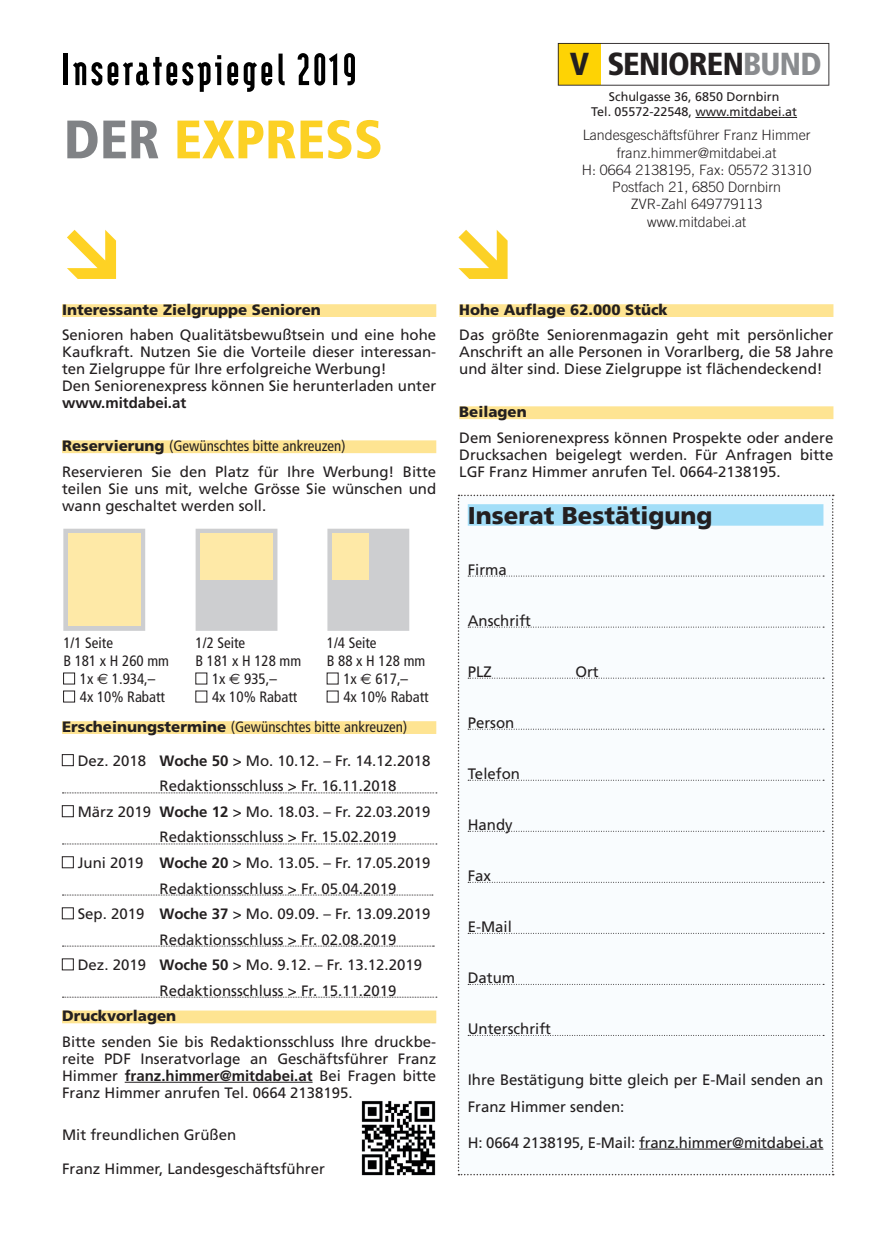
<style>
.page{position:relative;width:876px;height:1234px;background:#fff}
.page>*{position:absolute;margin:0;border:0;box-sizing:border-box;transform-origin:0 0}
.t1{font:900 54px "Modula";letter-spacing:.05em;color:#000}
.t2{font:900 condensed 54px "Frutiger";color:#fcd125}
.t3{font:900 condensed 31.8px "Frutiger";letter-spacing:-.03em;color:#231f20}
.t4{font:900 24.15px "Frutiger";color:#231f20}
.t5{font:15.15px/27px "Frutiger";color:#231f20}
.t6{font:15px/17px "Frutiger";color:#231f20}
.t7{font:condensed 15px "Frutiger";color:#231f20}
.t8{font:900 15px "Frutiger";color:#231f20}
.t9{font:700 15px "Frutiger";color:#231f20}
.t10{font:300 14.25px/17.2px "Trade Gothic LT Std";color:#231f20;text-align:center}
.t11{font:12.6px/15px "Frutiger";color:#231f20;text-align:center}
.s1{color:#808285}
.s2{color:#8a8c8f}
.s3{font-weight:900}
.s4{font-stretch:condensed}
.s5{font-family:"Euro Sans";font-stretch:normal}
.s6{font-weight:900;font-stretch:normal}
.s7{font-weight:700}
</style>
<div class="page">
<div style="left:62px;top:304px;width:374px;height:13px;background:#fee492"></div>
<div style="left:62px;top:440px;width:374px;height:13px;background:#fee492"></div>
<div style="left:62px;top:721px;width:374px;height:12px;background:#fee492"></div>
<svg style="left:62px;top:792px;width:375px;height:1px"></svg>
<svg style="left:62px;top:843px;width:375px;height:1px"></svg>
<svg style="left:62px;top:894px;width:371px;height:1px"></svg>
<svg style="left:62px;top:945px;width:372px;height:1px"></svg>
<svg style="left:62px;top:996px;width:375px;height:1px"></svg>
<div style="left:62px;top:1010px;width:374px;height:13px;background:#fee492"></div>
<hr style="left:125px;top:1081px;width:188px;height:1px;background:#231f20">
<div style="left:62px;top:754px;width:12px;height:11px;border:1px solid #231f20"></div>
<div style="left:62px;top:805px;width:12px;height:11px;border:1px solid #231f20"></div>
<div style="left:62px;top:856px;width:12px;height:11px;border:1px solid #231f20"></div>
<div style="left:62px;top:907px;width:12px;height:11px;border:1px solid #231f20"></div>
<div style="left:62px;top:958px;width:12px;height:11px;border:1px solid #231f20"></div>
<svg style="left:63px;top:528px;width:83px;height:103px;background:#d2d3d4"></svg>
<div style="left:68px;top:533px;width:73px;height:93px;background:#fee9a7"></div>
<div style="left:195px;top:528px;width:83px;height:103px;background:#cdced0"></div>
<div style="left:200px;top:533px;width:73px;height:47px;background:#fee9a7"></div>
<div style="left:327px;top:528px;width:83px;height:103px;background:#cdced0"></div>
<div style="left:332px;top:533px;width:36px;height:47px;background:#fee9a7"></div>
<div style="left:63px;top:672px;width:12px;height:12px;border:1px solid #231f20"></div>
<div style="left:63px;top:690px;width:12px;height:12px;border:1px solid #231f20"></div>
<div style="left:459px;top:304px;width:374px;height:13px;background:#fee492"></div>
<div style="left:459px;top:406px;width:374px;height:13px;background:#fee492"></div>
<img style="left:361px;top:1100px;width:75px;height:76px">
<svg style="left:458px;top:494px;width:376px;height:681px"></svg>
<svg style="left:558px;top:43px;width:271px;height:43px"></svg>
<hr style="left:695px;top:117px;width:102px;height:1px;background:#231f20">
<h1 class="t1" style="left:62px;top:45px;width:296px">Inseratespiegel 2019</h1>
<h1 class="t2" style="left:64px;top:107px;width:321px"><span class="s1">DER</span> EXPRESS</h1>
<h2 class="t3" style="left:570px;top:44px;width:253px">V SENIOREN<span class="s2">BUND</span></h2>
<p class="t11" style="left:591px;top:89px;width:207px">Schulgasse 36, 6850 Dornbirn<br>Tel. 05572-22548, www.mitdabei.at</p>
<p class="t10" style="left:582px;top:126px;width:231px">Landesgeschäftsführer Franz Himmer franz.himmer@mitdabei.at<br>H: 0664 2138195, Fax: 05572 31310<br>Postfach 21, 6850 Dornbirn<br>ZVR-Zahl 649779113 www.mitdabei.at</p>
<p class="t8" style="left:62px;top:300px;width:260px">Interessante Zielgruppe Senioren</p>
<p class="t6" style="left:62px;top:326px;width:376px">Senioren haben Qualitätsbewußtsein und eine hohe Kaufkraft. Nutzen Sie die Vorteile dieser interessan&shy;ten Zielgruppe für Ihre erfolgreiche Werbung!<br>Den Seniorenexpress können Sie herunterladen unter</p>
<p class="t9" style="left:62px;top:394px;width:126px">www.mitdabei.at</p>
<p class="t6" style="left:62px;top:433px;width:376px;line-height:25.5px"><span class="s3">Reservierung</span> <span class="s4">(Gewünschtes bitte ankreuzen)<br></span>Reservieren Sie den Platz für Ihre Werbung! Bitte</p>
<p class="t6" style="left:62px;top:479px;width:376px">teilen Sie uns mit, welche Grösse Sie wünschen und wann geschaltet werden soll.</p>
<p class="t7" style="left:63px;top:634px;width:51px">1/1 Seite</p>
<p class="t7" style="left:63px;top:652px;width:107px">B 181 x H 260 mm</p>
<p class="t7" style="left:80px;top:670px;width:77px">1x <span class="s5">€</span> 1.934,–</p>
<p class="t7" style="left:80px;top:688px;width:87px">4x 10% Rabatt</p>
<p class="t7" style="left:196px;top:634px;width:51px">1/2 Seite</p>
<p class="t7" style="left:196px;top:652px;width:107px">B 181 x H 128 mm</p>
<p class="t7" style="left:212px;top:670px;width:66px">1x <span class="s5">€</span> 935,–</p>
<p class="t7" style="left:212px;top:688px;width:87px">4x 10% Rabatt</p>
<p class="t7" style="left:327px;top:634px;width:51px">1/4 Seite</p>
<p class="t7" style="left:327px;top:652px;width:100px">B 88 x H 128 mm</p>
<p class="t7" style="left:343px;top:670px;width:66px">1x <span class="s5">€</span> 617,–</p>
<p class="t7" style="left:343px;top:688px;width:87px">4x 10% Rabatt</p>
<p class="t7" style="left:62px;top:717px;width:347px"><span class="s6">Erscheinungstermine</span> (Gewünschtes bitte ankreuzen)</p>
<p class="t6" style="left:78px;top:751px;width:354px">Dez. 2018 <span class="s7">Woche 50</span> &gt; Mo. 10.12. – Fr. 14.12.2018</p>
<p class="t6" style="left:160px;top:777px;width:238px">Redaktionsschluss &gt; Fr. 16.11.2018</p>
<p class="t6" style="left:78px;top:803px;width:354px">März 2019 <span class="s7">Woche 12</span> &gt; Mo. 18.03. – Fr. 22.03.2019</p>
<p class="t6" style="left:160px;top:828px;width:238px">Redaktionsschluss &gt; Fr. 15.02.2019</p>
<p class="t6" style="left:78px;top:854px;width:354px">Juni 2019 <span class="s7">Woche 20</span> &gt; Mo. 13.05. – Fr. 17.05.2019</p>
<p class="t6" style="left:160px;top:879px;width:238px">Redaktionsschluss &gt; Fr. 05.04.2019</p>
<p class="t6" style="left:78px;top:905px;width:354px">Sep. 2019 <span class="s7">Woche 37</span> &gt; Mo. 09.09. – Fr. 13.09.2019</p>
<p class="t6" style="left:160px;top:930px;width:238px">Redaktionsschluss &gt; Fr. 02.08.2019</p>
<p class="t6" style="left:78px;top:956px;width:346px">Dez. 2019 <span class="s7">Woche 50</span> &gt; Mo. 9.12. – Fr. 13.12.2019</p>
<p class="t6" style="left:160px;top:981px;width:238px">Redaktionsschluss &gt; Fr. 15.11.2019</p>
<p class="t8" style="left:62px;top:1006px;width:116px">Druckvorlagen</p>
<p class="t6" style="left:62px;top:1032px;width:376px;text-align:justify">Bitte senden Sie bis Redaktionsschluss Ihre druckbe&shy;reite PDF Inseratvorlage an Geschäftsführer Franz Himmer <span class="s7">franz.himmer@mitdabei.at</span> Bei Fragen bitte Franz Himmer anrufen Tel. 0664 2138195.</p>
<p class="t6" style="left:62px;top:1125px;width:176px">Mit freundlichen Grüßen</p>
<p class="t6" style="left:62px;top:1159px;width:264px">Franz Himmer, Landesgeschäftsführer</p>
<p class="t8" style="left:459px;top:300px;width:210px">Hohe Auflage 62.000 Stück</p>
<p class="t6" style="left:459px;top:326px;width:376px;text-align:justify">Das größte Seniorenmagazin geht mit persönlicher Anschrift an alle Personen in Vorarlberg, die 58 Jahre und älter sind. Diese Zielgruppe ist flächendeckend!</p>
<p class="t8" style="left:459px;top:402px;width:69px">Beilagen</p>
<p class="t6" style="left:459px;top:428px;width:376px;text-align:justify">Dem Seniorenexpress können Prospekte oder andere Drucksachen beigelegt werden. Für Anfragen bitte LGF Franz Himmer anrufen Tel. 0664-2138195.</p>
<h3 class="t4" style="left:468px;top:500px;width:246px">Inserat Bestätigung</h3>
<p class="t5" style="left:468px;top:555px;width:41px">Firma</p>
<p class="t5" style="left:468px;top:606px;width:65px">Anschrift</p>
<p class="t5" style="left:468px;top:657px;width:26px">PLZ</p>
<p class="t5" style="left:575px;top:657px;width:25px">Ort</p>
<p class="t5" style="left:468px;top:708px;width:48px">Person</p>
<p class="t5" style="left:468px;top:759px;width:54px">Telefon</p>
<p class="t5" style="left:468px;top:810px;width:46px">Handy</p>
<p class="t5" style="left:468px;top:861px;width:25px">Fax</p>
<p class="t5" style="left:468px;top:912px;width:46px">E-Mail</p>
<p class="t5" style="left:468px;top:963px;width:49px">Datum</p>
<p class="t5" style="left:468px;top:1014px;width:85px">Unterschrift</p>
<p class="t5" style="left:468px;top:1065px;width:357px">Ihre Bestätigung bitte gleich per E-Mail senden an<br>Franz Himmer senden:</p>
<p class="t5" style="left:468px;top:1128px;width:357px">H: 0664 2138195, E-Mail: franz.himmer@mitdabei.at</p>
</div>
